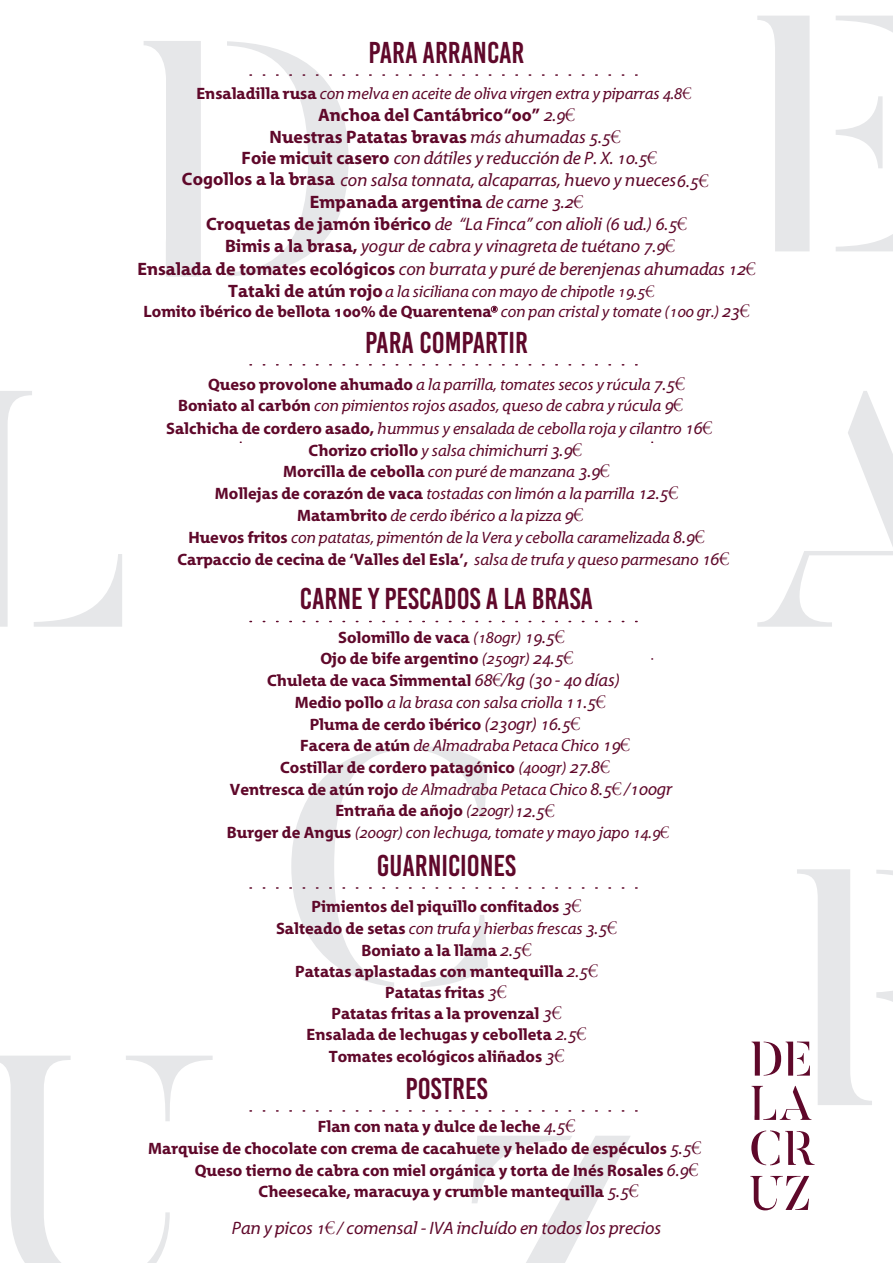
<style>
.page{position:relative;width:893px;height:1263px;background:#fff}
.page>*{position:absolute;margin:0;border:0;box-sizing:border-box;transform-origin:0 0}
.t1{font:30px "Bebas Kai";color:#5f082a}
.t2{font:italic 18px/21.8px "Grandesign Neue Roman";color:#5f082a;text-align:center}
.t3{font:700 18px "Grandesign Neue Roman";color:#5f082a}
.t4{font:700 16.5px/21.3px "Grandesign Neue Roman";color:#5f082a;text-align:center}
.t5{font:italic 16.5px/21px "Grandesign Neue Roman";color:#5f082a;text-align:right}
.s1{font-weight:700;font-style:normal}
.s2{font-weight:400;font-style:italic}
.s3{font-weight:700;font-style:normal;font-size:18px}
.s4{font-weight:400;font-style:italic;font-size:18px}
.s5{font-size:18px}
</style>
<div class="page">
<svg style="left:751px;top:1130px;width:64px;height:35px"></svg>
<svg style="left:750px;top:1176px;width:59px;height:34px"></svg>
<svg style="left:144px;top:41px;width:57px;height:236px"></svg>
<svg style="left:836px;top:234px;width:57px;height:17px"></svg>
<svg style="left:757px;top:16px;width:53px;height:235px"></svg>
<svg style="left:836px;top:96px;width:47px;height:72px"></svg>
<svg style="left:836px;top:16px;width:57px;height:17px"></svg>
<svg style="left:0;top:391px;width:122px;height:236px"></svg>
<svg style="left:757px;top:391px;width:136px;height:236px"></svg>
<svg style="left:752px;top:869px;width:141px;height:251px"></svg>
<svg style="left:0;top:1056px;width:213px;height:207px"></svg>
<svg style="left:472px;top:1136px;width:158px;height:127px"></svg>
<svg style="left:250px;top:746px;width:388px;height:241px"></svg>
<svg style="left:250px;top:1110px;width:388px;height:2px"></svg>
<svg style="left:250px;top:364px;width:388px;height:2px"></svg>
<svg style="left:227px;top:41px;width:411px;height:235px"></svg>
<svg style="left:250px;top:621px;width:388px;height:1px"></svg>
<svg style="left:491px;top:306px;width:6px;height:6px"></svg>
<h1 class="t1" style="left:368px;top:36px;width:157px">PARA ARRANCAR</h1>
<p class="t5" style="left:196px;top:83px;width:496px"><span class="s1">Ensaladilla rusa</span> con melva en aceite de oliva virgen extra y piparras 4.8€</p>
<p class="t3" style="left:318px;top:105px;width:257px">Anchoa del Cantábrico “00” <span class="s2">2.9€</span></p>
<p class="t3" style="left:270px;top:126px;width:352px">Nuestras Patatas bravas <span class="s2">más ahumadas 5.5€</span></p>
<p class="t2" style="left:182px;top:169px;width:527px"><span class="s1">Cogollos a la brasa</span> con salsa tonnata, alcaparras, huevo y nueces 6.5€</p>
<p class="t2" style="left:241px;top:148px;width:416px"><span class="s1">Foie micuit casero</span> con dátiles y reducción de P. X. 10.5€</p>
<p class="t3" style="left:310px;top:192px;width:274px">Empanada argentina <span class="s2">de carne 3.2€</span></p>
<p class="t2" style="left:206px;top:213px;width:482px"><span class="s1">Croquetas de jamón ibérico</span> de “La Finca” con alioli (6 ud.) 6.5€<br><span class="s1">Bimis a la brasa,</span> yogur de cabra y vinagreta de tuétano 7.9€</p>
<p class="t2" style="left:137px;top:258px;width:619px"><span class="s1">Ensalada de tomates ecológicos</span> con burrata y puré de berenjenas ahumadas 12€</p>
<p class="t5" style="left:228px;top:281px;width:427px"><span class="s3">Tataki de atún rojo</span>a la siciliana con mayo de chipotle 19.5€</p>
<p class="t4" style="left:143px;top:301px;width:607px">Lomito ibérico de bellota 100% de Quarentena <span class="s2">con pan cristal y tomate (100 gr.)</span> <span class="s4">23€</span></p>
<h1 class="t1" style="left:365px;top:326px;width:164px">PARA COMPARTIR</h1>
<p class="t5" style="left:178px;top:374px;width:507px"><span class="s1">Queso provolone ahumado</span> a la parrilla, tomates secos y rúcula <span class="s5">7.5€<br></span><span class="s1">Boniato al carbón</span> con pimientos rojos asados, queso de cabra y rúcula <span class="s5">9€</span></p>
<p class="t5" style="left:166px;top:418px;width:547px"><span class="s1">Salchicha de cordero asado,</span> hummus y ensalada de cebolla roja y cilantro <span class="s5">16€</span></p>
<p class="t5" style="left:309px;top:440px;width:274px"><span class="s1">Chorizo criollo</span> y salsa chimichurri <span class="s5">3.9€</span></p>
<p class="t4" style="left:283px;top:461px;width:327px">Morcilla de cebolla <span class="s2">con puré de manzana</span> <span class="s4">3.9€</span></p>
<p class="t5" style="left:215px;top:483px;width:464px"><span class="s1">Mollejas de corazón de vaca</span> tostadas con limón a la parrilla <span class="s5">12.5€</span></p>
<p class="t5" style="left:297px;top:505px;width:287px"><span class="s1">Matambrito</span> de cerdo ibérico a la pizza <span class="s5">9€</span></p>
<p class="t5" style="left:188px;top:527px;width:517px"><span class="s1">Huevos fritos</span> con patatas, pimentón de la Vera y cebolla caramelizada <span class="s5">8.9€</span></p>
<p class="t4" style="left:177px;top:549px;width:552px">Carpaccio de cecina de ‘Valles del Esla’, <span class="s2">salsa de trufa y queso parmesano</span> <span class="s4">16€</span></p>
<h1 class="t1" style="left:300px;top:583px;width:294px">CARNE Y PESCADOS A LA BRASA</h1>
<p class="t4" style="left:338px;top:626px;width:227px">Solomillo de vaca <span class="s2">(180gr)</span> <span class="s4">19.5€</span></p>
<p class="t4" style="left:320px;top:648px;width:254px">Ojo de bife argentino <span class="s2">(250gr)</span> <span class="s4">24.5€</span></p>
<p class="t4" style="left:267px;top:670px;width:354px">Chuleta de vaca Simmental <span class="s4">68€/kg (30 - 40 días)</span></p>
<p class="t5" style="left:295px;top:692px;width:312px"><span class="s1">Medio pollo</span> a la brasa con salsa criolla <span class="s5">11.5€</span></p>
<p class="t4" style="left:310px;top:714px;width:271px">Pluma de cerdo ibérico <span class="s4">(230gr) 16.5€</span></p>
<p class="t5" style="left:300px;top:735px;width:330px"><span class="s1">Facera de atún</span> de Almadraba Petaca Chico <span class="s5">19€</span></p>
<p class="t4" style="left:280px;top:757px;width:330px">Costillar de cordero patagónico <span class="s2">(400gr)</span> <span class="s4">27.8€</span></p>
<p class="t5" style="left:230px;top:779px;width:444px"><span class="s1">Ventresca de atún rojo</span> de Almadraba Petaca Chico <span class="s5">8.5€ /100gr</span></p>
<p class="t4" style="left:335px;top:800px;width:220px">Entraña de añojo <span class="s2">(220gr)</span><span class="s4">12.5€</span></p>
<p class="t5" style="left:227px;top:822px;width:443px"><span class="s1">Burger de Angus</span> (200gr) con lechuga, tomate y mayo japo 14.9€</p>
<h1 class="t1" style="left:377px;top:849px;width:141px">GUARNICIONES</h1>
<p class="t4" style="left:276px;top:896px;width:342px">Pimientos del piquillo confitados <span class="s4">3€<br></span>Salteado de setas <span class="s2">con trufa y hierbas frescas</span> <span class="s4">3.5€ </span>Boniato a la llama <span class="s4">2.5€<br></span>Patatas aplastadas con mantequilla <span class="s4">2.5€ </span>Patatas fritas <span class="s4">3€<br></span>Patatas fritas a la provenzal <span class="s4">3€</span></p>
<p class="t4" style="left:307px;top:1024px;width:280px;line-height:21.8px">Ensalada de lechugas y cebolleta <span class="s4">2.5€<br></span>Tomates ecológicos aliñados <span class="s4">3€</span></p>
<h1 class="t1" style="left:405px;top:1072px;width:84px">POSTRES</h1>
<p class="t4" style="left:148px;top:1116px;width:554px;line-height:21.8px;text-align:left;text-indent:169px">Flan con nata y dulce de leche <span class="s4">4.5€<br></span>Marquise de chocolate con crema de cacahuete y helado de espéculos <span class="s4">5.5€</span></p>
<p class="t4" style="left:195px;top:1159px;width:504px;line-height:21.8px">Queso tierno de cabra con miel orgánica y torta de Inés Rosales <span class="s4">6.9€<br></span>Cheesecake, maracuya y crumble mantequilla <span class="s4">5.5€</span></p>
<p class="t2" style="left:232px;top:1217px;width:431px">Pan y picos 1€ / comensal - IVA incluído en todos los precios</p>
</div>
